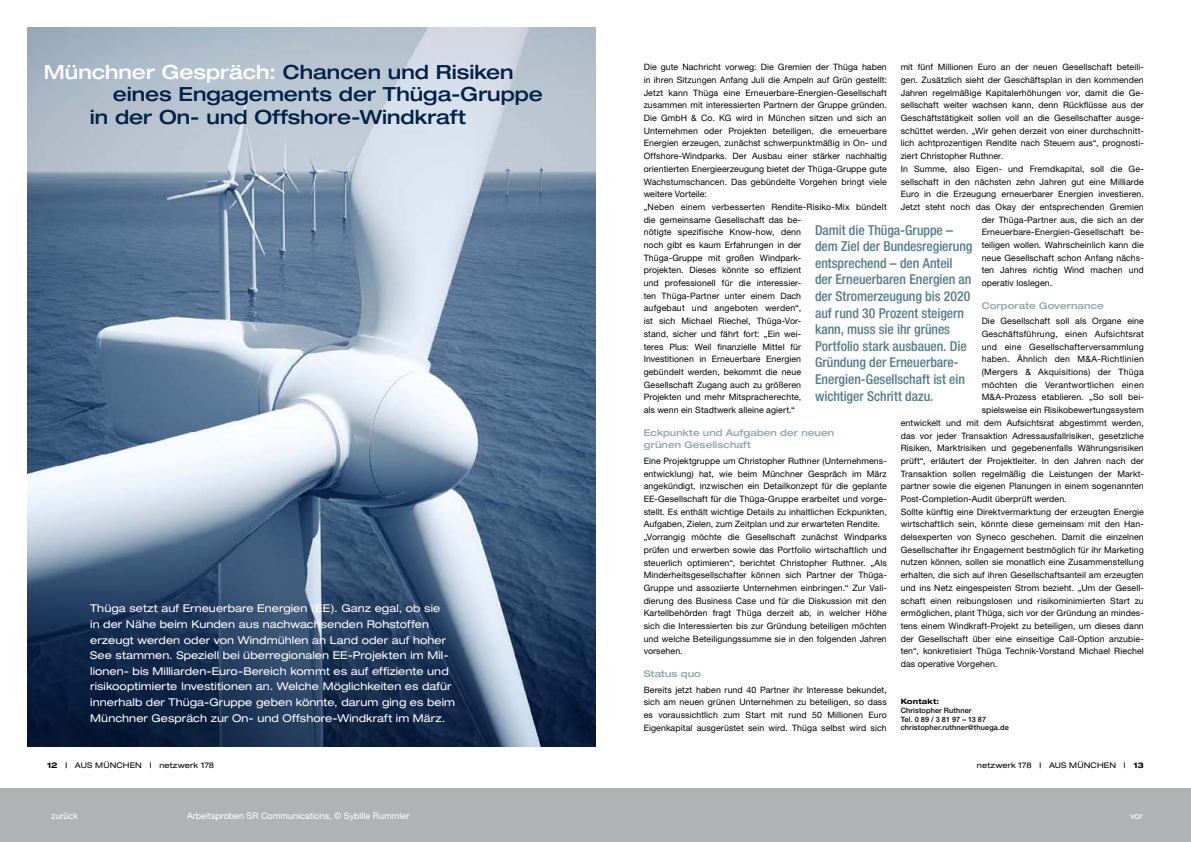
<style>
.page{position:relative;width:1191px;height:842px;background:#fff}
.page>*{position:absolute;margin:0;border:0;box-sizing:border-box;transform-origin:0 0}
.t1{font:500 expanded 19.5px/21.5px "Helvetica Neue LT Std";color:#00234a}
.t2{font:500 condensed 13.7px/16.6px "Helvetica Neue LT Std";letter-spacing:-.005em;color:#527c8c}
.t3{font:expanded 10.7px/15.6px "Helvetica Neue LT Std";letter-spacing:.005em;color:#fff}
.t4{font:500 expanded 9.3px/12.7px "Helvetica Neue LT Std";letter-spacing:.01em;color:#8ea4b0}
.t5{font:9px "Helvetica Neue";color:#fff}
.t6{font:8.8px/12.7px "Helvetica Neue LT Std";letter-spacing:.01em;color:#000}
.t7{font:expanded 7.8px "Helvetica Neue LT Std";letter-spacing:.015em;color:#000}
.t8{font:500 7.3px/8.8px "Helvetica Neue LT Std";letter-spacing:.02em;color:#000}
.t9{font:700 expanded 7.3px "Helvetica Neue LT Std";letter-spacing:.02em;color:#000}
.s1{color:#fff}
.s2{font-weight:700}
.s3{font-weight:500}
</style>
<div class="page">
<div style="left:0;top:788px;width:1191px;height:54px;background:#b1b2b3"></div>
<img style="left:28px;top:27px;width:567px;height:719px">
<h1 class="t1" style="left:113px;top:61px;width:432px;text-indent:-69px"><span class="s1">Münchner Gespräch:</span> Chancen und Risiken eines Engagements der Thüga-Gruppe</h1>
<h1 class="t1" style="left:90px;top:106px;width:378px">in der On- und Offshore-Windkraft</h1>
<p class="t3" style="left:90px;top:600px;width:366px">Thüga setzt auf erneuerbare energien (ee). Ganz egal, ob sie<br>in der nähe beim Kunden aus nachwachsenden Rohstoffen erzeugt werden oder von Windmühlen an Land oder auf hoher see stammen. speziell bei überregionalen ee-Projekten im Mil&shy;lionen- bis Milliarden-euro-Bereich kommt es auf effiziente und risikooptimierte Investitionen an. Welche Möglichkeiten es dafür innerhalb der Thüga-Gruppe geben könnte, darum ging es beim Münchner Gespräch zur On- und Offshore-Windkraft im März.</p>
<p class="t7" style="left:47px;top:760px;width:169px"><span class="s2">12</span> <span class="s3">|</span> Aus München <span class="s3">|</span> netzwerk 178</p>
<p class="t6" style="left:900px;top:61px;width:245px">mit fünf Millionen Euro an der neuen Gesellschaft beteili-</p>
<p class="t6" style="left:900px;top:73px;width:245px">gen. Zusätzlich sieht der Geschäftsplan in den kommenden</p>
<p class="t6" style="left:900px;top:86px;width:245px">Jahren regelmäßige Kapitalerhöhungen vor, damit die Ge-</p>
<p class="t6" style="left:900px;top:99px;width:245px">sellschaft weiter wachsen kann, denn Rückflüsse aus der</p>
<p class="t6" style="left:900px;top:111px;width:245px">Geschäftstätigkeit sollen voll an die Gesellschafter ausge-</p>
<p class="t6" style="left:900px;top:124px;width:245px">schüttet werden. „Wir gehen derzeit von einer durchschnitt-</p>
<p class="t6" style="left:900px;top:137px;width:245px">lich achtprozentigen Rendite nach Steuern aus“, prognosti-</p>
<p class="t6" style="left:900px;top:149px;width:104px">ziert Christopher Ruthner.</p>
<p class="t6" style="left:900px;top:162px;width:245px">In Summe, also Eigen- und Fremdkapital, soll die Ge-</p>
<p class="t6" style="left:900px;top:175px;width:245px">sellschaft in den nächsten zehn Jahren gut eine Milliarde</p>
<p class="t6" style="left:900px;top:188px;width:245px">Euro in die Erzeugung erneuerbarer Energien investieren.</p>
<p class="t6" style="left:900px;top:200px;width:245px">Jetzt steht noch das Okay der entsprechenden Gremien</p>
<p class="t6" style="left:981px;top:213px;width:164px">der Thüga-Partner aus, die sich an der</p>
<p class="t6" style="left:981px;top:226px;width:164px">Erneuerbare-Energien-Gesellschaft be-</p>
<p class="t6" style="left:981px;top:238px;width:164px">teiligen wollen. Wahrscheinlich kann die</p>
<p class="t6" style="left:981px;top:251px;width:164px">neue Gesellschaft schon Anfang nächs-</p>
<p class="t6" style="left:981px;top:264px;width:164px">ten Jahres richtig Wind machen und</p>
<p class="t6" style="left:981px;top:276px;width:72px">operativ loslegen.</p>
<p class="t4" style="left:981px;top:299px;width:124px">Corporate Governance</p>
<p class="t6" style="left:981px;top:315px;width:164px">Die Gesellschaft soll als Organe eine</p>
<p class="t6" style="left:981px;top:327px;width:164px">Geschäftsführung, einen Aufsichtsrat</p>
<p class="t6" style="left:981px;top:340px;width:164px">und eine Gesellschafterversammlung</p>
<p class="t6" style="left:981px;top:353px;width:164px">haben. Ähnlich den M&amp;A-Richtlinien</p>
<p class="t6" style="left:981px;top:365px;width:164px">(Mergers &amp; Akquisitions) der Thüga</p>
<p class="t6" style="left:981px;top:378px;width:164px">möchten die Verantwortlichen einen</p>
<p class="t6" style="left:981px;top:391px;width:164px">M&amp;A-Prozess etablieren. „So soll bei-</p>
<p class="t6" style="left:981px;top:403px;width:164px">spielsweise ein Risikobewertungssystem</p>
<p class="t6" style="left:900px;top:416px;width:245px">entwickelt und mit dem Aufsichtsrat abgestimmt werden,</p>
<p class="t6" style="left:900px;top:429px;width:245px">das vor jeder Transaktion Adressausfallrisiken, gesetzliche</p>
<p class="t6" style="left:900px;top:442px;width:245px">Risiken, Marktrisiken und gegebenenfalls Währungsrisiken</p>
<p class="t6" style="left:900px;top:454px;width:245px">prüft“, erläutert der Projektleiter. In den Jahren nach der</p>
<p class="t6" style="left:900px;top:467px;width:245px">Transaktion sollen regelmäßig die Leistungen der Markt-</p>
<p class="t6" style="left:900px;top:480px;width:245px">partner sowie die eigenen Planungen in einem sogenannten</p>
<p class="t6" style="left:900px;top:492px;width:167px">Post-Completion-Audit überprüft werden.</p>
<p class="t6" style="left:900px;top:505px;width:245px">Sollte künftig eine Direktvermarktung der erzeugten Energie</p>
<p class="t6" style="left:900px;top:518px;width:245px">wirtschaftlich sein, könnte diese gemeinsam mit den Han-</p>
<p class="t6" style="left:900px;top:530px;width:245px">delsexperten von Syneco geschehen. Damit die einzelnen</p>
<p class="t6" style="left:900px;top:543px;width:245px">Gesellschafter ihr Engagement bestmöglich für ihr Marketing</p>
<p class="t6" style="left:900px;top:556px;width:245px">nutzen können, sollen sie monatlich eine Zusammenstellung</p>
<p class="t6" style="left:900px;top:568px;width:245px">erhalten, die sich auf ihren Gesellschaftsanteil am erzeugten</p>
<p class="t6" style="left:900px;top:581px;width:245px">und ins Netz eingespeisten Strom bezieht. „Um der Gesell-</p>
<p class="t6" style="left:900px;top:594px;width:245px">schaft einen reibungslosen und risikominimierten Start zu</p>
<p class="t6" style="left:900px;top:607px;width:245px">ermöglichen, plant Thüga, sich vor der Gründung an mindes-</p>
<p class="t6" style="left:900px;top:619px;width:245px">tens einem Windkraft-Projekt zu beteiligen, um dieses dann</p>
<p class="t6" style="left:900px;top:632px;width:245px">der Gesellschaft über eine einseitige Call-Option anzubie-</p>
<p class="t6" style="left:900px;top:645px;width:245px">ten“, konkretisiert Thüga Technik-Vorstand Michael Riechel</p>
<p class="t6" style="left:900px;top:657px;width:98px">das operative Vorgehen.</p>
<p class="t9" style="left:900px;top:697px;width:40px">Kontakt:</p>
<p class="t8" style="left:900px;top:706px;width:110px">Christopher Ruthner<br>Tel. 0 89 / 3 81 97 – 13 87 christopher.ruthner@thuega.de</p>
<p class="t6" style="left:643px;top:61px;width:245px">Die gute Nachricht vorweg: Die Gremien der Thüga haben in ihren Sitzungen Anfang Juli die Ampeln auf Grün gestellt:<br>Jetzt kann Thüga eine Erneuerbare-Energien-Gesellschaft zusammen mit interessierten Partnern der Gruppe gründen.<br>Die GmbH &amp; Co. KG wird in München sitzen und sich an Unternehmen oder Projekten beteiligen, die erneuerbare Energien erzeugen, zunächst schwerpunktmäßig in On- und Offshore-Windparks. Der Ausbau einer stärker nachhaltig orientierten Energieerzeugung bietet der Thüga-Gruppe gute Wachstumschancen. Das gebündelte Vorgehen bringt viele weitere Vorteile:<br>„Neben einem verbesserten Rendite-Risiko-Mix bündelt die gemeinsame Gesellschaft das be-<br>nötigte spezifische Know-how, denn<br>noch gibt es kaum Erfahrungen in der<br>Thüga-Gruppe mit großen Windpark-<br>projekten. Dieses könnte so effizient<br>und professionell für die interessier-<br>ten Thüga-Partner unter einem Dach<br>aufgebaut und angeboten werden“,<br>ist sich Michael Riechel, Thüga-Vor-<br>stand, sicher und fährt fort: „Ein wei-<br>teres Plus: Weil finanzielle Mittel für<br>Investitionen in Erneuerbare Energien<br>gebündelt werden, bekommt die neue<br>Gesellschaft Zugang auch zu größeren<br>Projekten und mehr Mitspracherechte,<br>als wenn ein Stadtwerk alleine agiert.“</p>
<p class="t4" style="left:643px;top:426px;width:192px">Eckpunkte und Aufgaben der neuen grünen Gesellschaft</p>
<p class="t6" style="left:643px;top:454px;width:245px">Eine Projektgruppe um Christopher Ruthner (Unternehmens&shy;entwicklung) hat, wie beim Münchner Gespräch im März angekündigt, inzwischen ein Detailkonzept für die geplante EE-Gesellschaft für die Thüga-Gruppe erarbeitet und vorge&shy;stellt. Es enthält wichtige Details zu inhaltlichen Eckpunkten, Aufgaben, Zielen, zum Zeitplan und zur erwarteten Rendite. „Vorrangig möchte die Gesellschaft zunächst Windparks prüfen und erwerben sowie das Portfolio wirtschaftlich und steuerlich optimieren“, berichtet Christopher Ruthner. „Als Minderheitsgesellschafter können sich Partner der Thüga-Gruppe und assoziierte Unternehmen einbringen.“ Zur Vali&shy;dierung des Business Case und für die Diskussion mit den Kartellbehörden fragt Thüga derzeit ab, in welcher Höhe sich die Interessierten bis zur Gründung beteiligen möchten und welche Beteiligungssumme sie in den folgenden Jahren vorsehen.</p>
<p class="t4" style="left:643px;top:667px;width:59px">Status quo</p>
<p class="t6" style="left:643px;top:683px;width:245px;text-align:justify">Bereits jetzt haben rund 40 Partner ihr Interesse bekundet, sich am neuen grünen Unternehmen zu beteiligen, so dass es voraussichtlich zum Start mit rund 50 Millionen Euro Eigenkapital ausgerüstet sein wird. Thüga selbst wird sich</p>
<p class="t2" style="left:815px;top:221px;width:159px">Damit die Thüga-Gruppe – dem Ziel der Bundesregierung entsprechend – den Anteil der Erneuerbaren Energien an der Stromerzeugung bis 2020 auf rund 30 Prozent steigern kann, muss sie ihr grünes<br>Portfolio stark ausbauen. Die<br>Gründung der Erneuerbare-<br>Energien-Gesellschaft ist ein wichtiger Schritt dazu.</p>
<p class="t7" style="left:976px;top:760px;width:169px">netzwerk 178 <span class="s3">|</span> Aus München <span class="s3">|</span> <span class="s2">13</span></p>
<p class="t5" style="left:51px;top:810px;width:28px">zurück</p>
<p class="t5" style="left:187px;top:810px;width:224px">Arbeitsproben SR Communications, © Sybille Rummler</p>
<p class="t5" style="left:1130px;top:810px;width:14px">vor</p>
</div>
